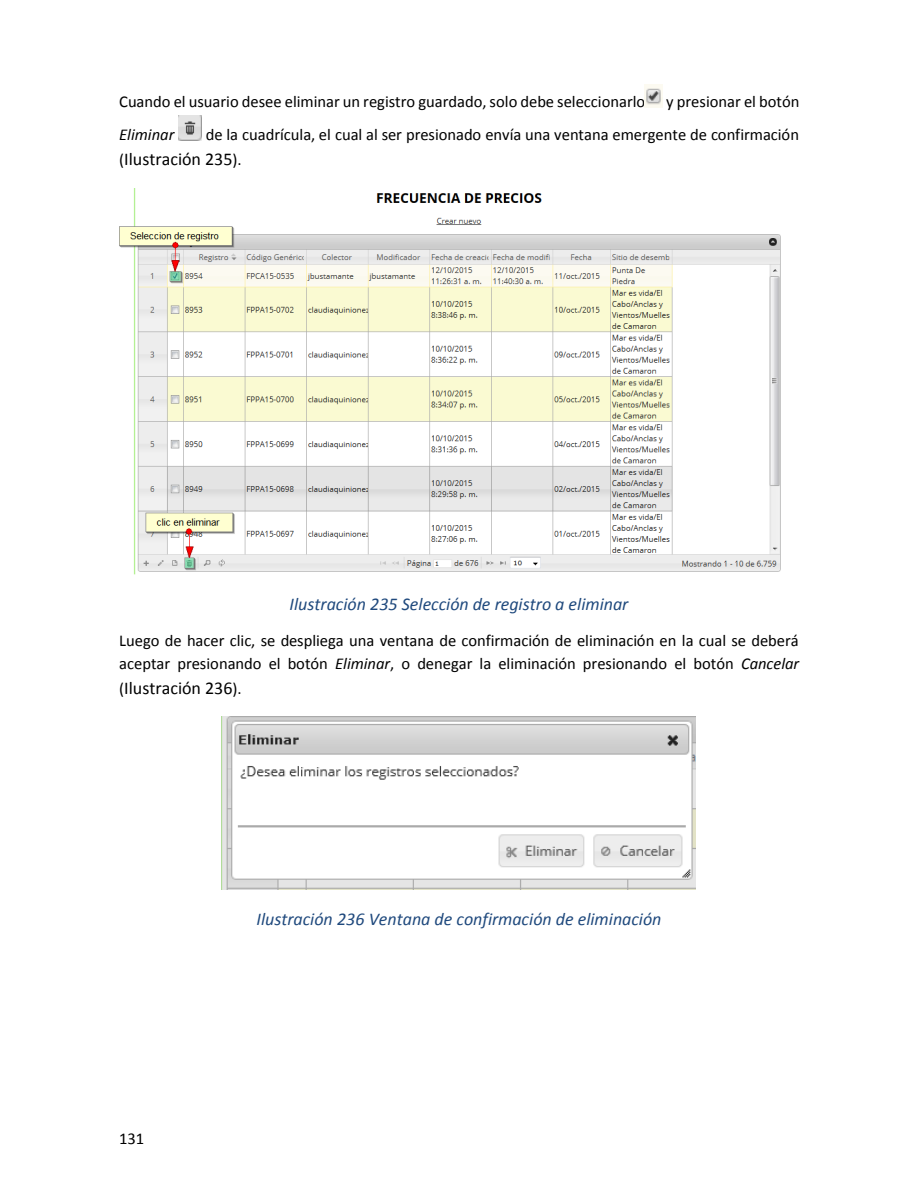
<style>
.page{position:relative;width:918px;height:1188px;background:#fff}
.page>*{position:absolute;margin:0;border:0;box-sizing:border-box;transform-origin:0 0}
.t1{font:italic 18px "Calibri";color:#1f497d}
.t2{font:18px "Calibri";color:#000}
.t3{font:16.5px/23.2px "Calibri";color:#000}
.t4{font:italic 16.5px "Calibri";color:#000}
.s1{font-size:16.5px}
.s2{font-style:italic}
</style>
<div class="page">
<img style="left:645px;top:85px;width:18px;height:22px">
<img style="left:178px;top:115px;width:24px;height:26px">
<img style="left:119px;top:188px;width:662px;height:386px">
<img style="left:222px;top:717px;width:473px;height:172px">
<p class="t3" style="left:119px;top:92px;width:527px">Cuando el usuario desee eliminar un registro guardado, solo debe seleccionarlo</p>
<p class="t3" style="left:666px;top:92px;width:135px">y presionar el botón</p>
<p class="t4" style="left:119px;top:128px;width:57px">Eliminar</p>
<p class="t3" style="left:206px;top:125px;width:595px">de la cuadrícula, el cual al ser presionado envía una ventana emergente de confirmación</p>
<p class="t2" style="left:119px;top:152px;width:124px"><span class="s1">(</span>Ilustración 235<span class="s1">).</span></p>
<p class="t1" style="left:290px;top:597px;width:340px">Ilustración 235 Selección de registro a eliminar</p>
<p class="t3" style="left:119px;top:630px;width:682px">Luego de hacer clic, se despliega una ventana de confirmación de eliminación en la cual se deberá aceptar presionando el botón <span class="s2">Eliminar</span>, o denegar la eliminación presionando el botón <span class="s2">Cancelar</span></p>
<p class="t2" style="left:119px;top:680px;width:124px"><span class="s1">(</span>Ilustración 236<span class="s1">).</span></p>
<p class="t3" style="left:119px;top:1128px;width:27px">131</p>
<p class="t1" style="left:257px;top:912px;width:406px">Ilustración 236 Ventana de confirmación de eliminación</p>
</div>
